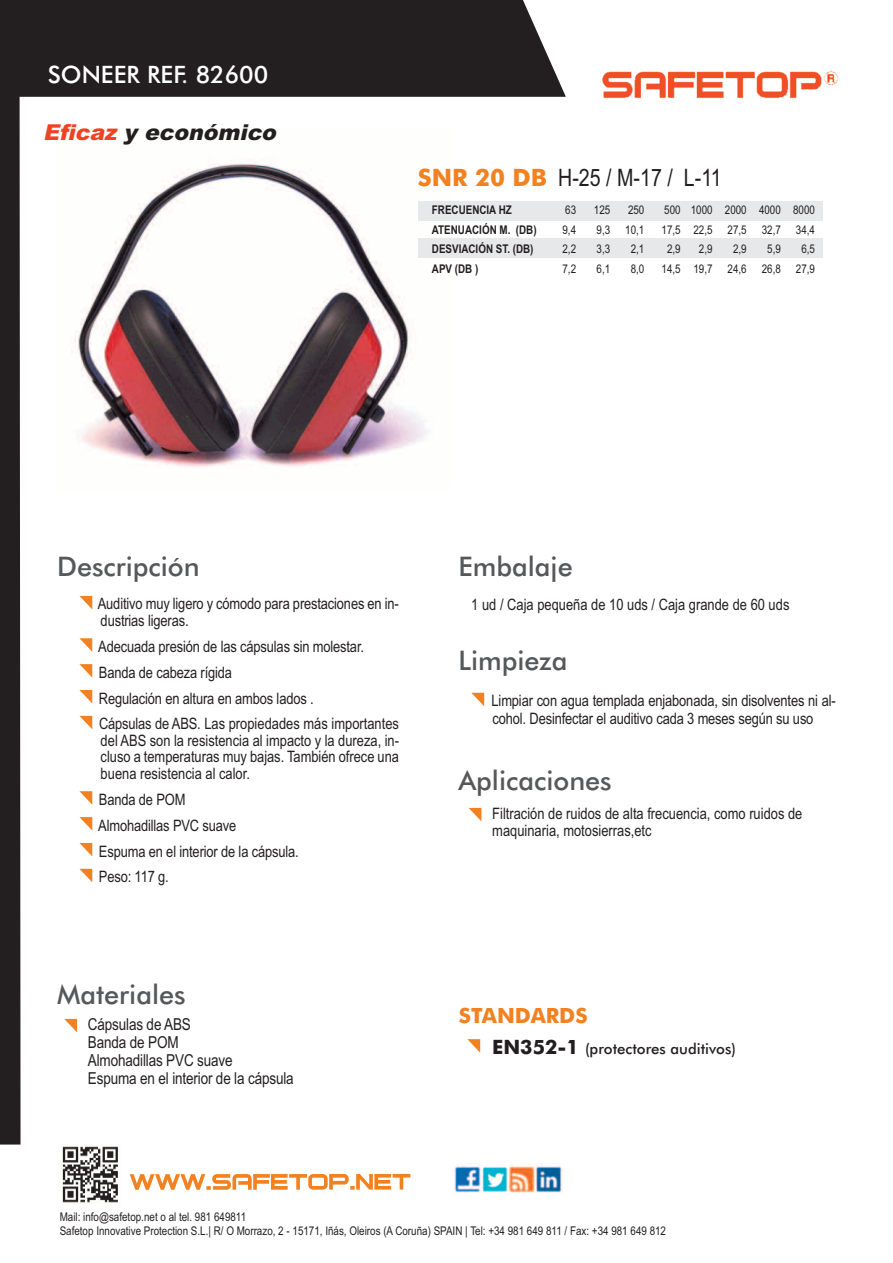
<style>
.page{position:relative;width:893px;height:1263px;background:#fff}
.page>*{position:absolute;margin:0;border:0;box-sizing:border-box;transform-origin:0 0}
.t1{font:500 27px "Futura BT";color:#57585a}
.t2{font:24px "Arial Narrow";color:#231f20}
.t3{font:500 24px "Futura BT";color:#fff}
.t4{font:italic 900 21.9px "Arial";color:#231f20}
.t5{font:700 21px "Futura BT";color:#f28120}
.t6{font:16.5px/17.7px "Arial Narrow";letter-spacing:-.01em;color:#231f20}
.t7{font:15.75px/25.8px "Arial Narrow";letter-spacing:-.01em;color:#231f20}
.t8{font:500 15px "Futura BT";color:#231f20}
.t9{font:12px/19.5px "Arial Narrow";color:#231f20;text-align:right}
.t10{font:700 12px/19.5px "Arial Narrow";color:#231f20}
.s1{color:#ef4223}
.s2{font-family:"Futura BT";font-weight:700;color:#f28120}
.s3{font-weight:700;font-size:19.8px}
</style>
<div class="page">
<img style="left:71px;top:162px;width:381px;height:305px">
<div style="left:21px;top:0;width:545px;height:97px;background:#231f20"></div>
<img style="left:602px;top:71px;width:236px;height:27px">
<div style="left:0;top:0;width:21px;height:1144px;background:#231f20"></div>
<svg style="left:130px;top:1174px;width:280px;height:16px"></svg>
<img style="left:62px;top:1146px;width:56px;height:57px">
<img style="left:454px;top:1163px;width:108px;height:30px">
<svg style="left:79px;top:596px;width:13px;height:13px"></svg>
<svg style="left:79px;top:638px;width:13px;height:14px"></svg>
<svg style="left:79px;top:664px;width:13px;height:14px"></svg>
<svg style="left:79px;top:690px;width:13px;height:13px"></svg>
<svg style="left:79px;top:716px;width:13px;height:13px"></svg>
<svg style="left:79px;top:791px;width:13px;height:14px"></svg>
<svg style="left:79px;top:817px;width:13px;height:14px"></svg>
<svg style="left:79px;top:843px;width:13px;height:13px"></svg>
<svg style="left:79px;top:869px;width:13px;height:13px"></svg>
<svg style="left:467px;top:1039px;width:13px;height:14px"></svg>
<svg style="left:64px;top:1019px;width:13px;height:13px"></svg>
<svg style="left:469px;top:808px;width:12px;height:13px"></svg>
<svg style="left:471px;top:693px;width:13px;height:13px"></svg>
<div style="left:418px;top:201px;width:405px;height:19px;background:#e7e8e9"></div>
<div style="left:418px;top:238px;width:405px;height:19px;background:#e7e8e9"></div>
<h2 class="t3" style="left:48px;top:61px;width:222px">SONEER REF. 82600</h2>
<h3 class="t4" style="left:43px;top:120px;width:241px"><span class="s1">Eficaz</span> y económico</h3>
<h2 class="t2" style="left:418px;top:164px;width:306px"><span class="s2">SNR 20 DB</span> H-25 / M-17 / L-11</h2>
<p class="t10" style="left:432px;top:200px;width:106px">FRECUENCIA HZ<br>ATENUACIÓN M. (DB)<br>DESVIACIÓN ST. (DB)<br>APV (DB )</p>
<p class="t9" style="left:562px;top:200px;width:15px;text-align:justify">63<br>9,4<br>2,2<br>7,2</p>
<p class="t9" style="left:594px;top:200px;width:18px;text-align:justify">125<br>9,3<br>3,3<br>6,1</p>
<p class="t9" style="left:625px;top:200px;width:21px;text-align:center">250<br>10,1<br>2,1<br>8,0</p>
<p class="t9" style="left:662px;top:200px;width:21px;text-align:center">500<br>17,5<br>2,9<br>14,5</p>
<p class="t9" style="left:691px;top:200px;width:23px">1000<br>22,5<br>2,9<br>19,7</p>
<p class="t9" style="left:725px;top:200px;width:23px">2000<br>27,5<br>2,9<br>24,6</p>
<p class="t9" style="left:759px;top:200px;width:23px">4000<br>32,7<br>5,9<br>26,8</p>
<p class="t9" style="left:793px;top:200px;width:23px">8000<br>34,4<br>6,5<br>27,9</p>
<h1 class="t1" style="left:57px;top:551px;width:144px">Descripción</h1>
<p class="t7" style="left:98px;top:596px;width:303px;line-height:16.5px">Auditivo muy ligero y cómodo para prestaciones en in&shy;dustrias ligeras.</p>
<p class="t7" style="left:98px;top:633px;width:302px">Adecuada presión de las cápsulas sin molestar.<br>Banda de cabeza rígida<br>Regulación en altura en ambos lados .<br>Cápsulas de ABS. Las propiedades más importantes</p>
<p class="t7" style="left:101px;top:732px;width:300px;line-height:16.5px;text-align:justify">del ABS son la resistencia al impacto y la dureza, in&shy;cluso a temperaturas muy bajas. También ofrece una buena resistencia al calor.</p>
<p class="t7" style="left:98px;top:786px;width:202px">Banda de POM<br>Almohadillas PVC suave<br>Espuma en el interior de la cápsula.<br>Peso: 117 g.</p>
<h1 class="t1" style="left:57px;top:979px;width:130px">Materiales</h1>
<p class="t6" style="left:88px;top:1016px;width:207px">Cápsulas de ABS<br>Banda de POM<br>Almohadillas PVC suave<br>Espuma en el interior de la cápsula</p>
<h1 class="t1" style="left:458px;top:551px;width:116px">Embalaje</h1>
<p class="t7" style="left:471px;top:592px;width:320px">1 ud / Caja pequeña de 10 uds / Caja grande de 60 uds</p>
<h1 class="t1" style="left:458px;top:645px;width:111px">Limpieza</h1>
<p class="t7" style="left:492px;top:692px;width:346px;line-height:18px">Limpiar con agua templada enjabonada, sin disolventes ni al&shy;cohol. Desinfectar el auditivo cada 3 meses según su uso</p>
<h1 class="t1" style="left:458px;top:765px;width:155px">Aplicaciones</h1>
<p class="t7" style="left:492px;top:805px;width:312px;line-height:16.5px">Filtración de ruidos de alta frecuencia, como ruidos de maquinaria, motosierras,etc</p>
<h3 class="t5" style="left:459px;top:1003px;width:130px">STANDARDS</h3>
<p class="t8" style="left:492px;top:1040px;width:245px"><span class="s3">EN352-1</span> (protectores auditivos)</p>
<p class="t9" style="left:60px;top:1209px;width:608px;line-height:14.2px;text-align:left">Mail: info@safetop.net o al tel. 981 649811<br>Safetop Innovative Protection S.L.| R/ O Morrazo, 2 - 15171, Iñás, Oleiros (A Coruña) SPAIN | Tel: +34 981 649 811 / Fax: +34 981 649 812</p>
</div>
